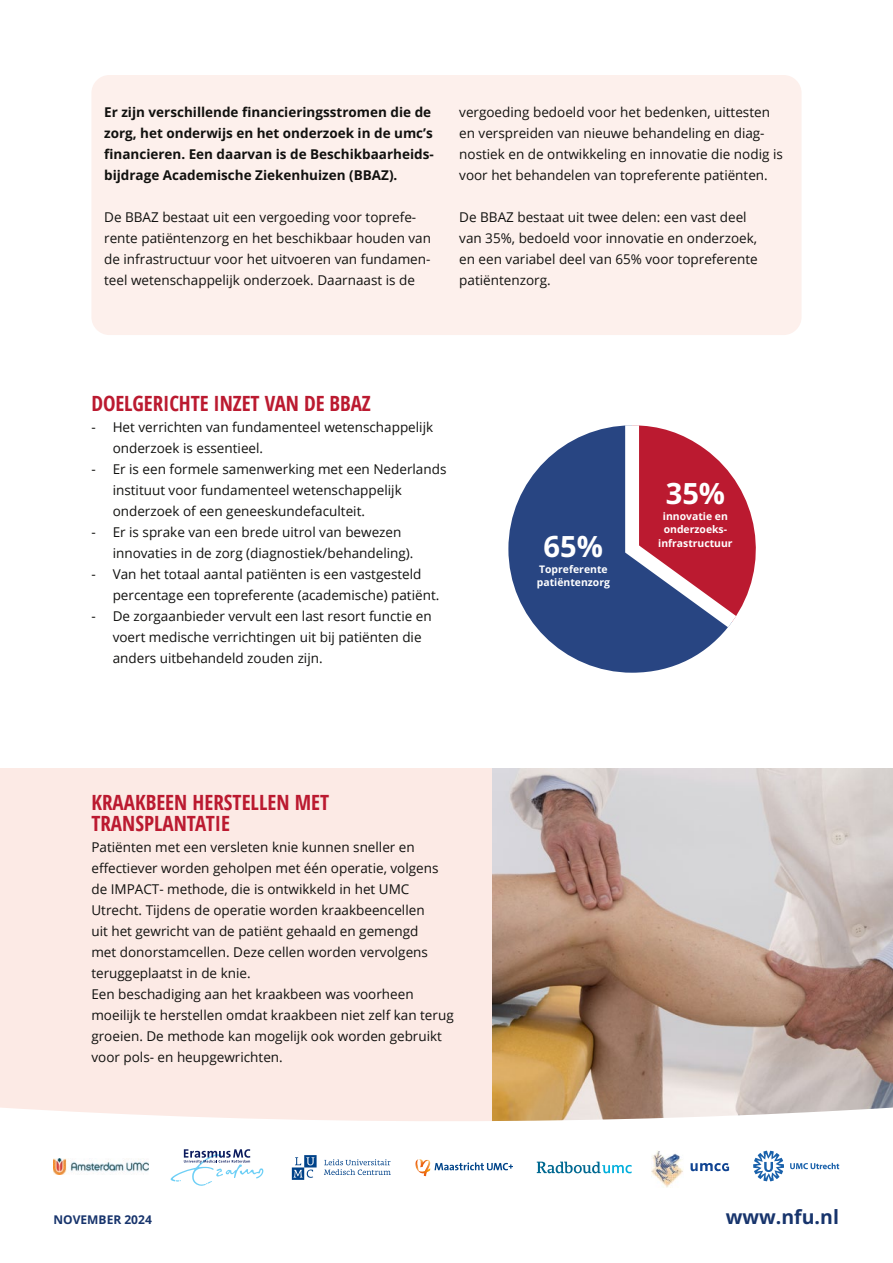
<style>
.page{position:relative;width:893px;height:1263px;background:#fff}
.page>*{position:absolute;margin:0;border:0;box-sizing:border-box;transform-origin:0 0}
.t1{font:700 29.1px "Open Sans";color:#fff}
.t2{font:700 condensed 21px/21px "Open Sans";color:#bb1a30}
.t3{font:700 19.5px "Open Sans";color:#17346c}
.t4{font:13.5px/21px "Open Sans";color:#11110f}
.t5{font:700 13.5px/21px "Open Sans";color:#11110f}
.t6{font:700 12px "Open Sans";color:#17346c}
.t7{font:700 10.35px/13.8px "Open Sans";color:#fff;text-align:center}
</style>
<div class="page">
<hr style="left:892px;top:0;width:1px;height:222px;background:#d6d7d8">
<div style="left:0;top:768px;width:893px;height:495px;background:#fceae5"></div>
<img style="left:492px;top:768px;width:401px;height:338px">
<svg style="left:0;top:1106px;width:893px;height:157px;background:#fdfbfa"></svg>
<svg style="left:691px;top:1163px;width:38px;height:8px"></svg>
<svg style="left:171px;top:1149px;width:93px;height:37px;background:#dde7ef"></svg>
<svg style="left:292px;top:1155px;width:25px;height:25px"></svg>
<svg style="left:324px;top:1159px;width:67px;height:16px"></svg>
<svg style="left:414px;top:1159px;width:99px;height:17px;background:#d9dce1"></svg>
<svg style="left:537px;top:1161px;width:95px;height:12px"></svg>
<svg style="left:753px;top:1151px;width:31px;height:30px"></svg>
<svg style="left:790px;top:1163px;width:49px;height:6px"></svg>
<img style="left:651px;top:1150px;width:32px;height:37px">
<div style="left:53px;top:1155px;width:96px;height:22px;background:#fff"></div>
<img style="left:53px;top:1158px;width:96px;height:16px">
<div style="left:91px;top:75px;width:710px;height:260px;background:#fdf0ec;border-radius:18px"></div>
<svg style="left:508px;top:426px;width:207px;height:247px;fill:#284582"></svg>
<svg style="left:618px;top:425px;width:138px;height:216px"></svg>
<p class="t5" style="left:104px;top:101px;width:331px">Er zijn verschillende financieringsstromen die de zorg, het onderwijs en het onderzoek in de umc’s financieren. Een daarvan is de Beschikbaarheids&shy;bijdrage Academische Ziekenhuizen (BBAZ).</p>
<p class="t4" style="left:104px;top:206px;width:328px">De BBAZ bestaat uit een vergoeding voor toprefe&shy;rente patiëntenzorg en het beschikbaar houden van de infrastructuur voor het uitvoeren van fundamen&shy;teel wetenschappelijk onderzoek. Daarnaast is de</p>
<p class="t4" style="left:459px;top:101px;width:325px">vergoeding bedoeld voor het bedenken, uittesten en verspreiden van nieuwe behandeling en diag&shy;nostiek en de ontwikkeling en innovatie die nodig is voor het behandelen van topreferente patiënten.</p>
<p class="t4" style="left:459px;top:206px;width:300px">De BBAZ bestaat uit twee delen: een vast deel van 35%, bedoeld voor innovatie en onderzoek, en een variabel deel van 65% voor topreferente patiëntenzorg.</p>
<h2 class="t2" style="left:91px;top:392px;width:281px">DOELGERICHTE INZET VAN DE BBAZ</h2>
<p class="t4" style="left:113px;top:416px;width:322px;text-indent:-21px">- Het verrichten van fundamenteel wetenschappelijk onderzoek is essentieel.</p>
<p class="t4" style="left:113px;top:458px;width:335px;text-indent:-21px">- Er is een formele samenwerking met een Nederlands instituut voor fundamenteel wetenschappelijk onderzoek of een geneeskundefaculteit.</p>
<p class="t4" style="left:113px;top:521px;width:302px;text-indent:-21px">- Er is sprake van een brede uitrol van bewezen innovaties in de zorg (diagnostiek/behandeling).</p>
<p class="t4" style="left:113px;top:563px;width:328px;text-indent:-21px">- Van het totaal aantal patiënten is een vastgesteld percentage een topreferente (academische) patiënt.</p>
<p class="t4" style="left:113px;top:605px;width:321px;text-indent:-21px">- De zorgaanbieder vervult een last resort functie en voert medische verrichtingen uit bij patiënten die anders uitbehandeld zouden zijn.</p>
<h1 class="t1" style="left:544px;top:526px;width:61px">65%</h1>
<p class="t7" style="left:537px;top:562px;width:75px;text-align:left">Topreferente patiëntenzorg</p>
<h1 class="t1" style="left:666px;top:473px;width:61px">35%</h1>
<p class="t7" style="left:658px;top:509px;width:76px">innovatie en onderzoeks&shy;infrastructuur</p>
<h2 class="t2" style="left:91px;top:791px;width:239px">KRAAKBEEN HERSTELLEN MET<br>TRANSPLANTATIE</h2>
<p class="t4" style="left:91px;top:836px;width:364px">Patiënten met een versleten knie kunnen sneller en effectiever worden geholpen met één operatie, volgens de IMPACT- methode, die is ontwikkeld in het UMC Utrecht. Tijdens de operatie worden kraakbeencellen<br>uit het gewricht van de patiënt gehaald en gemengd<br>met donorstamcellen. Deze cellen worden vervolgens teruggeplaatst in de knie.<br>Een beschadiging aan het kraakbeen was voorheen moeilijk te herstellen omdat kraakbeen niet zelf kan terug groeien. De methode kan mogelijk ook worden gebruikt voor pols- en heupgewrichten.</p>
<p class="t6" style="left:53px;top:1211px;width:100px">NOVEMBER 2024</p>
<h3 class="t3" style="left:726px;top:1203px;width:115px">www.nfu.nl</h3>
</div>
